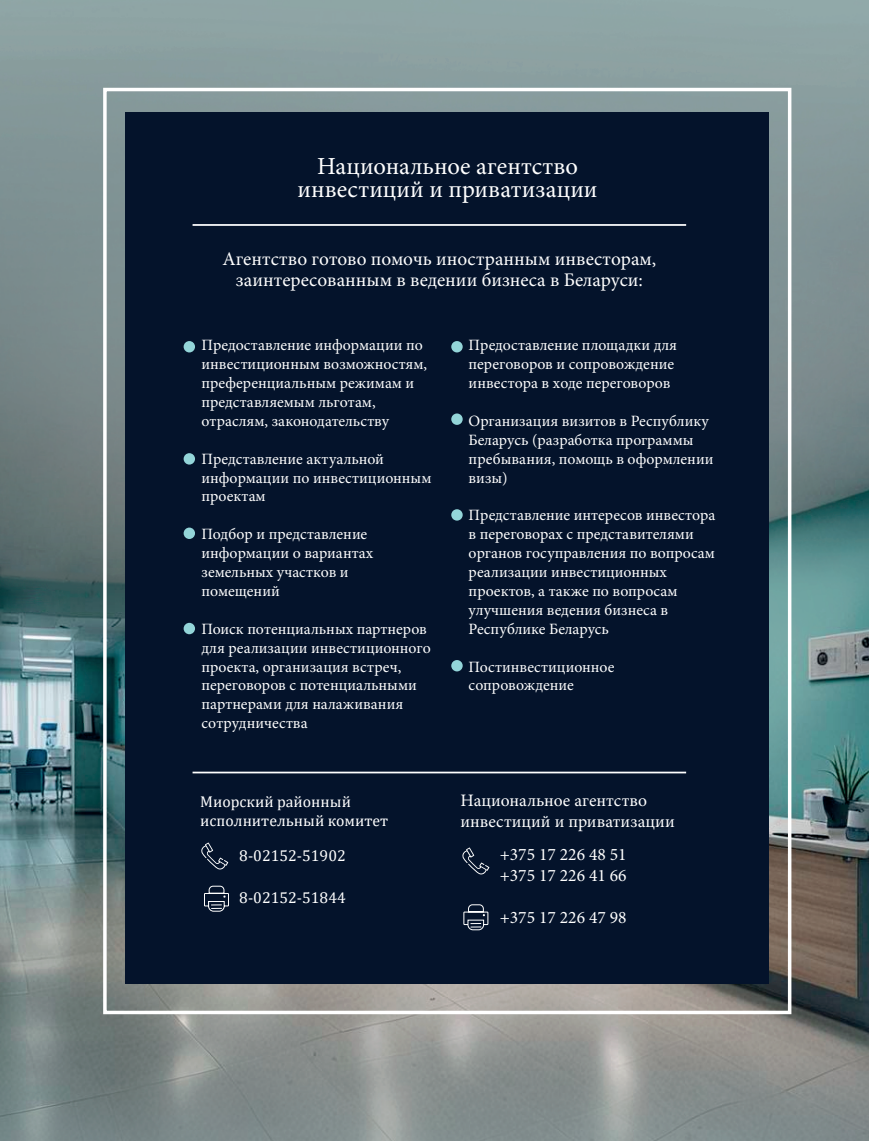
<style>
.page{position:relative;width:869px;height:1141px;background:#fff}
.page>*{position:absolute;margin:0;border:0;box-sizing:border-box;transform-origin:0 0}
.t1{font:24.5px/22.8px "Minion Pro";color:#fff;text-align:center}
.t2{font:19.25px/21px "Minion Pro";color:#fff;text-align:center}
.t3{font:17.5px/21px "Minion Pro";color:#fff}
.t4{font:15.75px/18.9px "Minion Pro";color:#fff}
.t5{font:15.75px/18.9px "Cambria";color:#fff}
</style>
<div class="page">
<img style="left:0;top:0;width:868px;height:1141px">
<div style="left:103px;top:88px;width:688px;height:926px;border:4px solid #fff"></div>
<div style="left:126px;top:112px;width:642px;height:871px;background:#04132b"></div>
<hr style="left:192px;top:772px;width:493px;height:1px;background:#fff">
<hr style="left:192px;top:224px;width:493px;height:2px;background:#fff">
<svg style="left:201px;top:843px;width:27px;height:26px"></svg>
<svg style="left:462px;top:847px;width:27px;height:27px"></svg>
<svg style="left:463px;top:904px;width:25px;height:27px"></svg>
<svg style="left:204px;top:885px;width:25px;height:27px"></svg>
<div style="left:183px;top:341px;width:12px;height:11px;background:#93d5d9;border-radius:50%"></div>
<div style="left:183px;top:453px;width:12px;height:12px;background:#93d5d9;border-radius:50%"></div>
<div style="left:183px;top:528px;width:12px;height:11px;background:#93d5d9;border-radius:50%"></div>
<div style="left:451px;top:341px;width:11px;height:11px;background:#93d5d9;border-radius:50%"></div>
<div style="left:451px;top:509px;width:11px;height:12px;background:#93d5d9;border-radius:50%"></div>
<div style="left:451px;top:660px;width:11px;height:11px;background:#93d5d9;border-radius:50%"></div>
<div style="left:451px;top:413px;width:11px;height:12px;background:#93d5d9;border-radius:50%"></div>
<div style="left:183px;top:623px;width:12px;height:11px;background:#93d5d9;border-radius:50%"></div>
<h1 class="t1" style="left:297px;top:155px;width:301px">Национальное агентство инвестиций и приватизации</h1>
<p class="t2" style="left:222px;top:248px;width:435px">Агентство готово помочь иностранным инвесторам, заинтересованным в ведении бизнеса в Беларуси:</p>
<p class="t4" style="left:201px;top:336px;width:227px">Предоставление информации по инвестиционным возможностям, преференциальным режимам и представляемым льготам, отраслям, законодательству</p>
<p class="t4" style="left:201px;top:449px;width:231px">Представление актуальной информации по инвестиционным проектам</p>
<p class="t4" style="left:201px;top:525px;width:173px">Подбор и представление информации о вариантах земельных участков и помещений</p>
<p class="t4" style="left:201px;top:619px;width:230px">Поиск потенциальных партнеров для реализации инвестиционного проекта, организация встреч, переговоров с потенциальными партнерами для налаживания сотрудничества</p>
<p class="t5" style="left:200px;top:792px;width:189px">Миорский районный исполнительный комитет</p>
<p class="t5" style="left:239px;top:846px;width:108px">8-02152-51902</p>
<p class="t5" style="left:239px;top:888px;width:108px">8-02152-51844</p>
<p class="t4" style="left:468px;top:336px;width:210px">Предоставление площадки для переговоров и сопровождение инвестора в ходе переговоров</p>
<p class="t4" style="left:468px;top:411px;width:246px">Организация визитов в Республику<br>Беларусь (разработка программы пребывания, помощь в оформлении визы)</p>
<p class="t4" style="left:468px;top:506px;width:248px">Представление интересов инвестора в переговорах с представителями органов госуправления по вопросам реализации инвестиционных проектов, а также по вопросам улучшения ведения бизнеса в<br>Республике Беларусь</p>
<p class="t4" style="left:468px;top:657px;width:147px">Постинвестиционное сопровождение</p>
<p class="t3" style="left:460px;top:790px;width:216px">Национальное агентство инвестиций и приватизации</p>
<p class="t3" style="left:499px;top:844px;width:128px">+375 17 226 48 51 +375 17 226 41 66</p>
<p class="t3" style="left:499px;top:907px;width:128px">+375 17 226 47 98</p>
</div>
